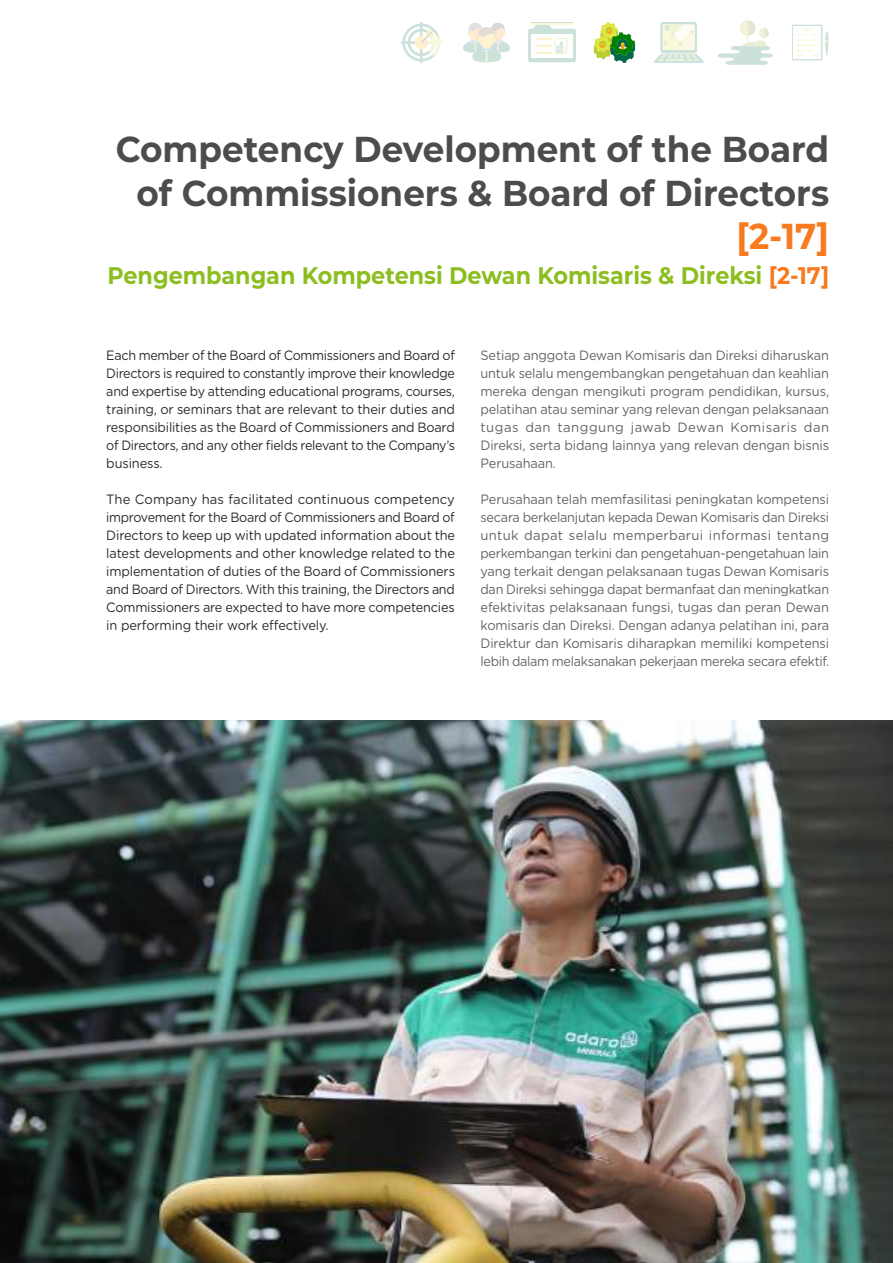
<style>
.page{position:relative;width:893px;height:1263px;background:#fff}
.page>*{position:absolute;margin:0;border:0;box-sizing:border-box;transform-origin:0 0}
.t1{font:700 36px/43.2px "Montserrat";color:#4e4b4c;text-align:center;scale:.95 1}
.t2{font:700 36px "Montserrat";color:#f77a1f;scale:.95 1}
.t3{font:700 24px "Montserrat";color:#8bbe1e;scale:.93 1}
.t4{font:13.5px/18px "Gotham Rounded";letter-spacing:-.025em;color:#656365;text-align:justify;scale:.95 1}
.t5{font:13.5px/18px "Gotham Rounded";letter-spacing:-.02em;color:#2e292a;text-align:justify}
.t6{font:13.5px/18px "Gotham Rounded";letter-spacing:-.02em;color:#2e292a;text-align:justify;scale:.93 1}
.s1{color:#f77a1f}
</style>
<div class="page">
<svg style="left:401px;top:22px;width:41px;height:41px"></svg>
<svg style="left:463px;top:23px;width:47px;height:39px"></svg>
<div style="left:531px;top:23px;width:42px;height:18px;background:#f8f9d9"></div>
<svg style="left:528px;top:25px;width:48px;height:37px"></svg>
<div style="left:660px;top:22px;width:37px;height:31px;background:#cde1db;border-radius:3px"></div>
<svg style="left:653px;top:24px;width:51px;height:39px"></svg>
<svg style="left:718px;top:20px;width:55px;height:45px"></svg>
<div style="left:792px;top:25px;width:30px;height:35px;background:#cde1db"></div>
<div style="left:793px;top:26px;width:28px;height:33px;background:#fff"></div>
<svg style="left:825px;top:31px;width:4px;height:25px"></svg>
<svg style="left:796px;top:29px;width:22px;height:27px"></svg>
<svg style="left:594px;top:22px;width:41px;height:41px"></svg>
<img style="left:0;top:720px;width:893px;height:543px">
<h1 class="t1" style="left:116px;top:126px;width:752px">Competency Development of the Board of Commissioners &amp; Board of Directors</h1>
<h1 class="t2" style="left:736px;top:210px;width:99px">[2-17]</h1>
<h2 class="t3" style="left:107px;top:258px;width:778px">Pengembangan Kompetensi Dewan Komisaris &amp; Direksi <span class="s1">[2-17]</span></h2>
<p class="t6" style="left:106px;top:346px;width:377px">Each member of the Board of Commissioners and Board of Directors is required to constantly improve their knowledge and expertise by attending educational programs, courses, training, or seminars that are relevant to their duties and responsibilities as the Board of Commissioners and Board of Directors, and any other fields relevant to the Company’s business.</p>
<p class="t5" style="left:106px;top:490px;width:350px">The Company has facilitated continuous competency improvement for the Board of Commissioners and Board of Directors to keep up with updated information about the latest developments and other knowledge related to the implementation of duties of the Board of Commissioners and Board of Directors. With this training, the Directors and Commissioners are expected to have more competencies in performing their work effectively.</p>
<p class="t4" style="left:480px;top:346px;width:369px">Setiap anggota Dewan Komisaris dan Direksi diharuskan untuk selalu mengembangkan pengetahuan dan keahlian mereka dengan mengikuti program pendidikan, kursus, pelatihan atau seminar yang relevan dengan pelaksanaan tugas dan tanggung jawab Dewan Komisaris dan Direksi, serta bidang lainnya yang relevan dengan bisnis Perusahaan.</p>
<p class="t4" style="left:480px;top:490px;width:369px">Perusahaan telah memfasilitasi peningkatan kompetensi secara berkelanjutan kepada Dewan Komisaris dan Direksi untuk dapat selalu memperbarui informasi tentang perkembangan terkini dan pengetahuan-pengetahuan lain yang terkait dengan pelaksanaan tugas Dewan Komisaris dan Direksi sehingga dapat bermanfaat dan meningkatkan efektivitas pelaksanaan fungsi, tugas dan peran Dewan komisaris dan Direksi. Dengan adanya pelatihan ini, para Direktur dan Komisaris diharapkan memiliki kompetensi lebih dalam melaksanakan pekerjaan mereka secara efektif.</p>
</div>
